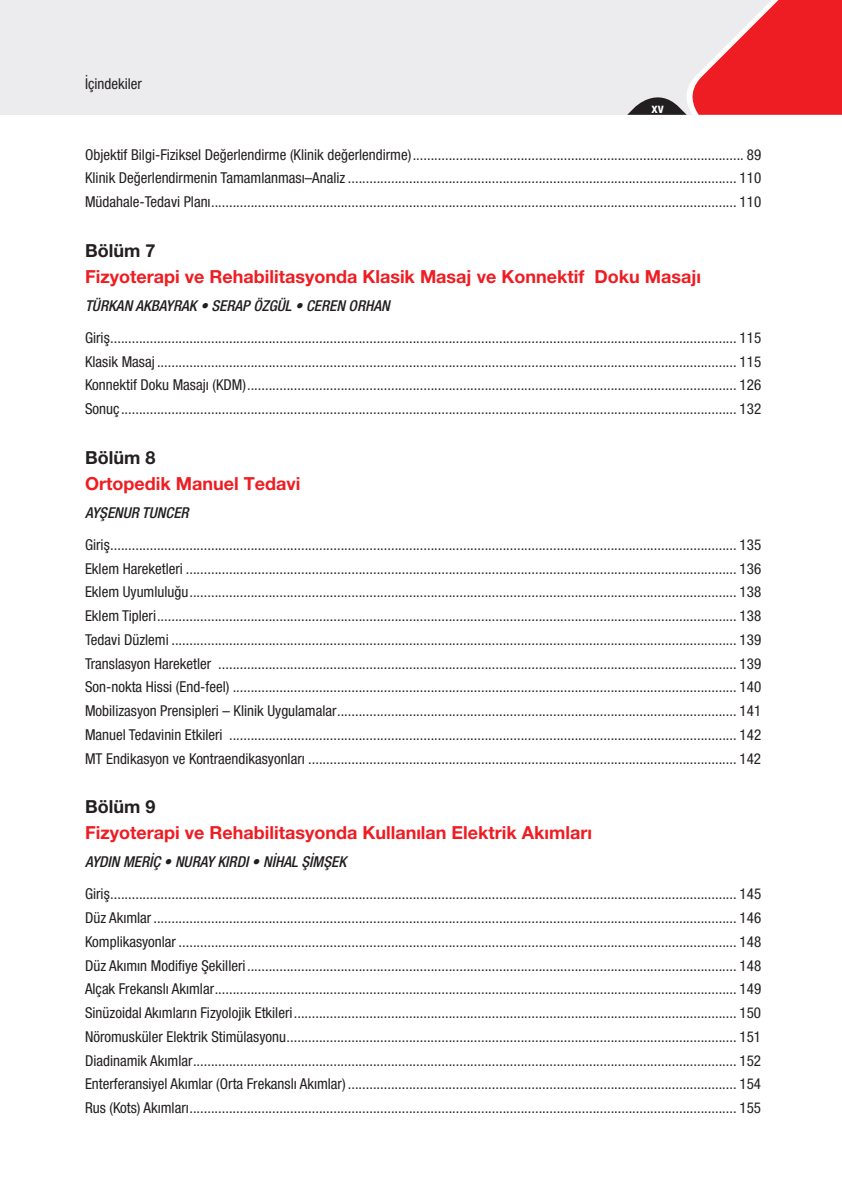
<style>
.page{position:relative;width:842px;height:1195px;background:#fff}
.page>*{position:absolute;margin:0;border:0;box-sizing:border-box;transform-origin:0 0}
.t1{font:700 18px "Helvetica Neu";color:#ee1d23}
.t2{font:700 18px "Helvetica Neu";color:#231f20}
.t3{font:15px/23.7px "Helvetica 57 Cn";color:#231f20;text-align:justify}
.t4{font:italic 15px "Helvetica 67 Med Cn";color:#231f20}
.t5{font:700 13.5px "Helvetica 77 Cn";color:#fff}
</style>
<div class="page">
<div style="left:0;top:0;width:797px;height:115px;background:#ececee"></div>
<svg style="left:627px;top:0;width:215px;height:115px"></svg>
<p class="t3" style="left:85px;top:72px;width:58px">İçindekiler</p>
<p class="t5" style="left:651px;top:100px;width:14px">xv</p>
<p class="t3" style="left:85px;top:142px;width:678px">Objektif Bilgi-Fiziksel Değerlendirme (Klinik değerlendirme)............................................................................................ 89<br>Klinik Değerlendirmenin Tamamlanması–Analiz ............................................................................................................ 110<br>Müdahale-Tedavi Planı.................................................................................................................................................. 110</p>
<p class="t2" style="left:85px;top:239px;width:72px">Bölüm 7</p>
<p class="t1" style="left:85px;top:265px;width:617px">Fizyoterapi ve Rehabilitasyonda Klasik Masaj ve Konnektif Doku Masajı</p>
<p class="t4" style="left:85px;top:296px;width:306px">TÜRKAN AKBAYRAK • SERAP ÖZGÜL • CEREN ORHAN</p>
<p class="t3" style="left:85px;top:325px;width:678px">Giriş.............................................................................................................................................................................. 115<br>Klasik Masaj ................................................................................................................................................................. 115<br>Konnektif Doku Masajı (KDM)........................................................................................................................................ 126<br>Sonuç........................................................................................................................................................................... 132</p>
<p class="t2" style="left:85px;top:446px;width:72px">Bölüm 8</p>
<p class="t1" style="left:85px;top:472px;width:217px">Ortopedik Manuel Tedavi</p>
<p class="t4" style="left:85px;top:503px;width:105px">AYŞENUR TUNCER</p>
<p class="t3" style="left:85px;top:532px;width:678px">Giriş.............................................................................................................................................................................. 135<br>Eklem Hareketleri ......................................................................................................................................................... 136<br>Eklem Uyumluluğu........................................................................................................................................................ 138<br>Eklem Tipleri................................................................................................................................................................. 138<br>Tedavi Düzlemi ............................................................................................................................................................. 139<br>Translasyon Hareketler ................................................................................................................................................ 139<br>Son-nokta Hissi (End-feel) ............................................................................................................................................ 140<br>Mobilizasyon Prensipleri – Klinik Uygulamalar............................................................................................................... 141<br>Manuel Tedavinin Etkileri ............................................................................................................................................. 142<br>MT Endikasyon ve Kontraendikasyonları ....................................................................................................................... 142</p>
<p class="t2" style="left:85px;top:796px;width:72px">Bölüm 9</p>
<p class="t1" style="left:85px;top:821px;width:509px">Fizyoterapi ve Rehabilitasyonda Kullanılan Elektrik Akımları</p>
<p class="t4" style="left:85px;top:853px;width:263px">AYDIN MERIÇ • NURAY KIRDI • NIHAL ŞIMŞEK</p>
<p class="t3" style="left:85px;top:882px;width:678px">Giriş.............................................................................................................................................................................. 145<br>Düz Akımlar.................................................................................................................................................................. 146<br>Komplikasyonlar ........................................................................................................................................................... 148<br>Düz Akımın Modifiye Şekilleri........................................................................................................................................ 148<br>Alçak Frekanslı Akımlar................................................................................................................................................. 149<br>Sinüzoidal Akımların Fizyolojik Etkileri........................................................................................................................... 150<br>Nöromusküler Elektrik Stimülasyonu............................................................................................................................. 151<br>Diadinamik Akımlar....................................................................................................................................................... 152<br>Enterferansiyel Akımlar (Orta Frekanslı Akımlar) ............................................................................................................ 154<br>Rus (Kots) Akımları........................................................................................................................................................ 155</p>
</div>
